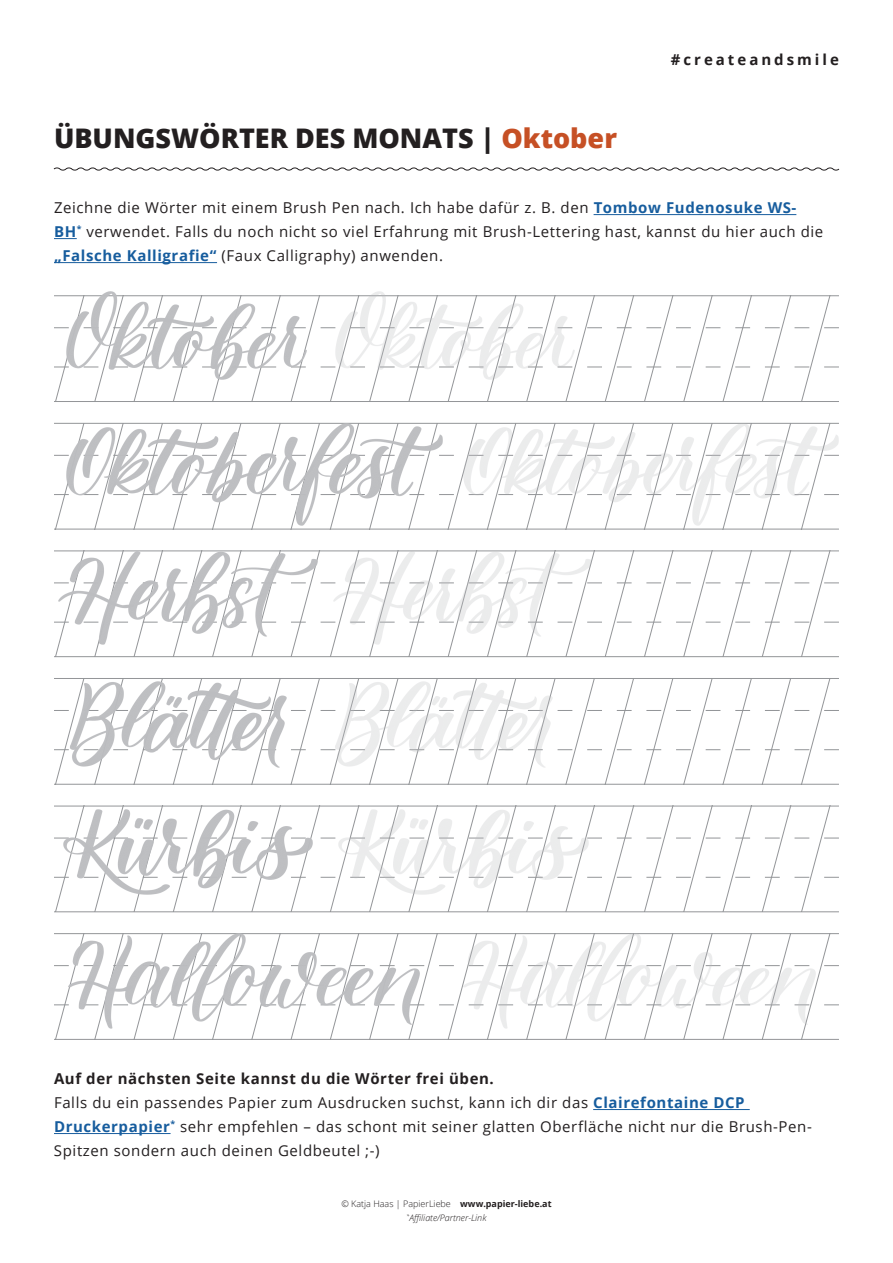
<style>
.page{position:relative;width:893px;height:1263px;background:#fff}
.page>*{position:absolute;margin:0;border:0;box-sizing:border-box;transform-origin:0 0}
.t1{font:800 27px "Open Sans";color:#231f20}
.t2{font:15px/24px "Open Sans";letter-spacing:.04em;color:#231f20}
.t3{font:700 15px "Open Sans";letter-spacing:.2em;color:#231f20}
.t4{font:300 9px/13.5px "Open Sans";color:#231f20;text-align:center}
.s1{color:#c65025}
.s2{font-weight:700;color:#175d9e}
.s3{font-weight:700}
.s4{font-style:italic}
</style>
<div class="page">
<hr style="left:54px;top:295px;width:785px;height:1px;background:#939598">
<svg style="left:54px;top:296px;width:785px;height:106px"></svg>
<hr style="left:54px;top:529px;width:785px;height:1px;background:#939598">
<svg style="left:54px;top:423px;width:785px;height:106px"></svg>
<svg style="left:54px;top:551px;width:785px;height:106px"></svg>
<hr style="left:54px;top:784px;width:785px;height:1px;background:#939598">
<svg style="left:54px;top:678px;width:785px;height:106px"></svg>
<svg style="left:54px;top:806px;width:785px;height:106px"></svg>
<hr style="left:54px;top:1039px;width:785px;height:1px;background:#939598">
<svg style="left:54px;top:933px;width:785px;height:106px"></svg>
<hr style="left:593px;top:1109px;width:157px;height:1px;background:#175d9e">
<hr style="left:54px;top:1133px;width:117px;height:1px;background:#175d9e">
<svg style="left:53px;top:167px;width:787px;height:4px"></svg>
<img style="left:67px;top:292px;width:239px;height:87px">
<img style="left:335px;top:292px;width:240px;height:87px">
<img style="left:67px;top:424px;width:375px;height:101px">
<img style="left:463px;top:424px;width:376px;height:101px">
<img style="left:59px;top:552px;width:258px;height:92px">
<img style="left:333px;top:552px;width:258px;height:92px">
<img style="left:67px;top:681px;width:220px;height:87px">
<img style="left:332px;top:681px;width:220px;height:87px">
<img style="left:63px;top:809px;width:250px;height:85px">
<img style="left:339px;top:809px;width:249px;height:85px">
<img style="left:68px;top:933px;width:352px;height:95px">
<img style="left:463px;top:933px;width:352px;height:95px">
<hr style="left:594px;top:214px;width:202px;height:1px;background:#175d9e">
<svg style="left:54px;top:238px;width:23px;height:1px"></svg>
<hr style="left:54px;top:262px;width:163px;height:1px;background:#175d9e">
<h1 class="t1" style="left:54px;top:118px;width:564px">ÜBUNGSWÖRTER DES MONATS | <span class="s1">Oktober</span></h1>
<p class="t3" style="left:671px;top:49px;width:170px">#createandsmile</p>
<p class="t2" style="left:54px;top:196px;width:771px">Zeichne die Wörter mit einem Brush Pen nach. Ich habe dafür z. B. den <span class="s2">Tombow Fudenosuke WS-<br>BH</span><sup>*</sup> verwendet. Falls du noch nicht so viel Erfahrung mit Brush-Lettering hast, kannst du hier auch die <span class="s2">„Falsche Kalligrafie“</span> (Faux Calligraphy) anwenden.</p>
<p class="t2" style="left:54px;top:1066px;width:759px"><span class="s3">Auf der nächsten Seite kannst du die Wörter frei üben.<br></span>Falls du ein passendes Papier zum Ausdrucken suchst, kann ich dir das <span class="s2">Clairefontaine DCP Druckerpapier</span><sup>*</sup> sehr empfehlen – das schont mit seiner glatten Oberfläche nicht nur die Brush-Pen-Spitzen sondern auch deinen Geldbeutel ;-)</p>
<p class="t4" style="left:341px;top:1197px;width:212px">© Katja Haas | PapierLiebe <span class="s3">www.papier-liebe.at </span><sup>*</sup><span class="s4">Affiliate/Partner-Link</span></p>
</div>
